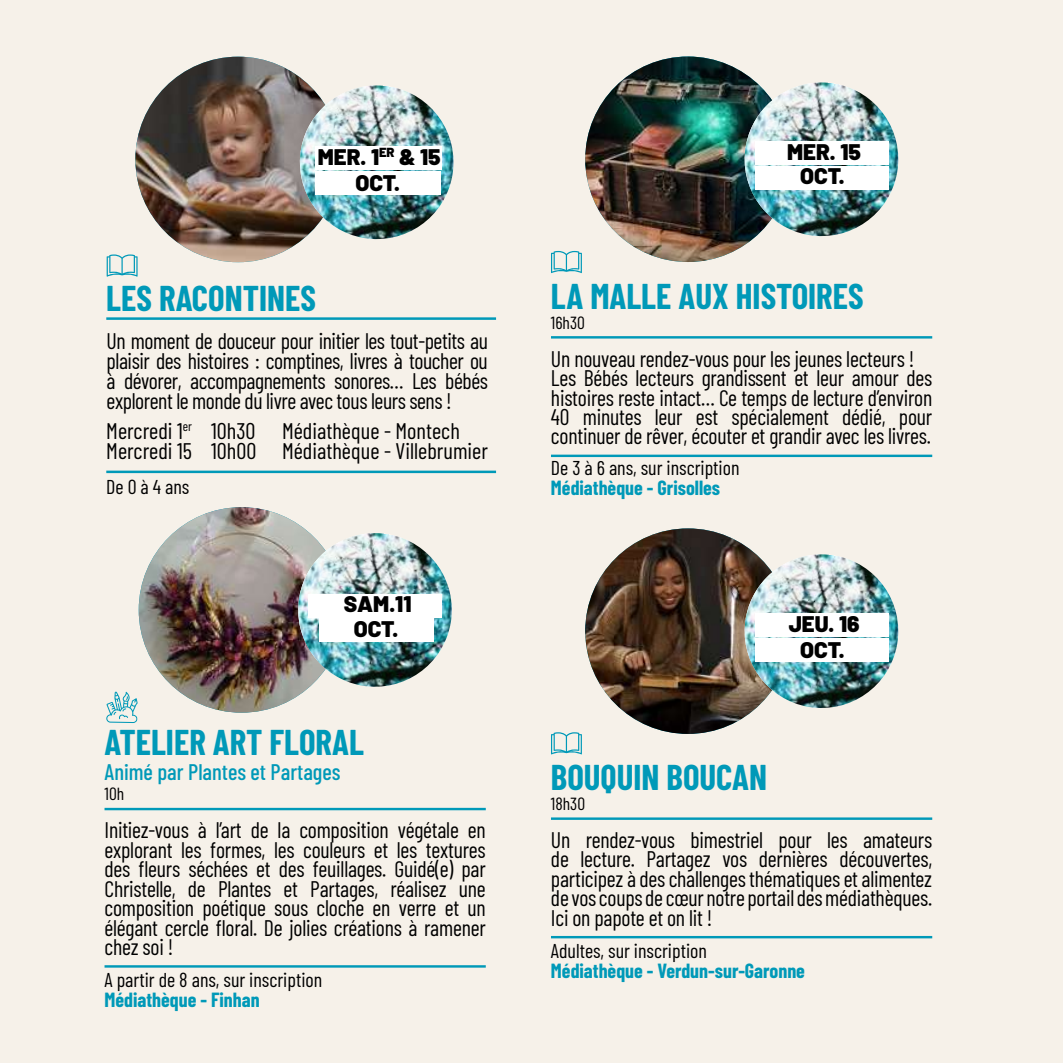
<style>
.page{position:relative;width:1063px;height:1063px;background:#f6f1e9}
.page>*{position:absolute;margin:0;border:0;box-sizing:border-box;transform-origin:0 0}
.t1{font:700 35px "Barlow Condensed";color:#0099b8}
.t2{font:22.5px/19.5px "Barlow Condensed";letter-spacing:-.01em;color:#000}
.t3{font:900 22.5px/24.5px "Barlow";color:#000;text-align:center}
.t4{font:500 22.5px "Barlow Condensed";color:#0099b8}
.t5{font:20px "Barlow Condensed";color:#000}
.t6{font:700 20px "Barlow Condensed";color:#0099b8}
.t7{font:17.5px "Barlow Condensed";color:#000}
</style>
<div class="page">
<svg style="left:107px;top:254px;width:31px;height:23px"></svg>
<svg style="left:551px;top:251px;width:31px;height:22px"></svg>
<svg style="left:551px;top:732px;width:31px;height:22px"></svg>
<img style="left:135px;top:57px;width:206px;height:205px;border-radius:103px">
<hr style="left:106px;top:317px;width:390px;height:3px;background:#0099b8">
<hr style="left:106px;top:471px;width:390px;height:2px;background:#0099b8">
<img style="left:139px;top:507px;width:205px;height:206px;border-radius:103px">
<img style="left:585px;top:57px;width:206px;height:205px;border-radius:103px">
<img style="left:585px;top:528px;width:206px;height:206px;border-radius:103px">
<hr style="left:105px;top:965px;width:381px;height:3px;background:#0099b8">
<hr style="left:105px;top:808px;width:381px;height:2px;background:#0099b8">
<hr style="left:551px;top:455px;width:381px;height:2px;background:#0099b8">
<hr style="left:551px;top:336px;width:381px;height:3px;background:#0099b8">
<hr style="left:551px;top:936px;width:381px;height:2px;background:#0099b8">
<hr style="left:551px;top:817px;width:381px;height:3px;background:#0099b8">
<svg style="left:106px;top:692px;width:32px;height:31px"></svg>
<svg style="left:292px;top:527px;width:166px;height:6px"></svg>
<img style="left:292px;top:533px;width:166px;height:160px">
<div style="left:308px;top:594px;width:134px;height:23px;background:#fff"></div>
<div style="left:319px;top:619px;width:114px;height:23px;background:#fff"></div>
<svg style="left:738px;top:76px;width:166px;height:6px"></svg>
<img style="left:738px;top:82px;width:166px;height:160px">
<div style="left:755px;top:141px;width:134px;height:24px;background:#fff"></div>
<div style="left:755px;top:166px;width:134px;height:24px;background:#fff"></div>
<svg style="left:738px;top:548px;width:166px;height:6px"></svg>
<img style="left:738px;top:554px;width:166px;height:160px">
<div style="left:755px;top:613px;width:134px;height:24px;background:#fff"></div>
<div style="left:755px;top:638px;width:134px;height:23px;background:#fff"></div>
<svg style="left:294px;top:79px;width:166px;height:6px"></svg>
<img style="left:294px;top:85px;width:166px;height:160px">
<div style="left:315px;top:146px;width:126px;height:24px;background:#fff"></div>
<div style="left:315px;top:171px;width:126px;height:23px;background:#fff"></div>
<p class="t3" style="left:318px;top:142px;width:124px;line-height:26.2px">MER. 1<sup>ER</sup> &amp; 15<br>OCT.</p>
<h1 class="t1" style="left:106px;top:273px;width:211px">LES RACONTINES</h1>
<p class="t2" style="left:107px;top:329px;width:383px;text-align:justify">Un moment de douceur pour initier les tout-petits au plaisir des histoires : comptines, livres à toucher ou à dévorer, accompagnements sonores… Les bébés explorent le monde du livre avec tous leurs sens !</p>
<p class="t2" style="left:106px;top:419px;width:87px">Mercredi 1<sup>er<br></sup>Mercredi 15</p>
<p class="t5" style="left:106px;top:473px;width:85px">De 0 à 4 ans</p>
<p class="t2" style="left:211px;top:419px;width:47px">10h30<br>10h00</p>
<p class="t2" style="left:282px;top:419px;width:207px">Médiathèque - Montech<br>Médiathèque - Villebrumier</p>
<p class="t3" style="left:344px;top:590px;width:69px">SAM.11<br>OCT.</p>
<h1 class="t1" style="left:105px;top:718px;width:261px">ATELIER ART FLORAL</h1>
<p class="t4" style="left:105px;top:756px;width:237px">Animé par Plantes et Partages</p>
<p class="t7" style="left:105px;top:782px;width:21px">10h</p>
<p class="t2" style="left:105px;top:819px;width:383px;text-align:justify">Initiez-vous à l’art de la composition végétale en explorant les formes, les couleurs et les textures des fleurs séchées et des feuillages. Guidé(e) par Christelle, de Plantes et Partages, réalisez une composition poétique sous cloche en verre et un élégant cercle floral. De jolies créations à ramener chez soi !</p>
<p class="t5" style="left:105px;top:966px;width:219px">A partir de 8 ans, sur inscription</p>
<p class="t6" style="left:105px;top:986px;width:157px">Médiathèque - Finhan</p>
<p class="t3" style="left:787px;top:138px;width:75px">MER. 15<br>OCT.</p>
<h1 class="t1" style="left:551px;top:271px;width:314px">LA MALLE AUX HISTOIRES</h1>
<p class="t7" style="left:551px;top:310px;width:35px">16h30</p>
<p class="t2" style="left:551px;top:347px;width:383px">Un nouveau rendez-vous pour les jeunes lecteurs !<br>Les Bébés lecteurs grandissent et leur amour des histoires reste intact… Ce temps de lecture d’environ 40 minutes leur est spécialement dédié, pour continuer de rêver, écouter et grandir avec les livres.</p>
<p class="t5" style="left:551px;top:453px;width:190px">De 3 à 6 ans, sur inscription</p>
<p class="t6" style="left:551px;top:473px;width:171px">Médiathèque - Grisolles</p>
<p class="t3" style="left:789px;top:609px;width:72px;line-height:26.2px">JEU. 16<br>OCT.</p>
<h1 class="t1" style="left:551px;top:752px;width:218px">BOUQUIN BOUCAN</h1>
<p class="t7" style="left:551px;top:791px;width:36px">18h30</p>
<p class="t2" style="left:551px;top:829px;width:383px;text-align:justify">Un rendez-vous bimestriel pour les amateurs de lecture. Partagez vos dernières découvertes, participez à des challenges thématiques et alimentez de vos coups de cœur notre portail des médiathèques.<br>Ici on papote et on lit !</p>
<p class="t5" style="left:551px;top:936px;width:158px">Adultes, sur inscription</p>
<p class="t6" style="left:551px;top:957px;width:256px">Médiathèque - Verdun-sur-Garonne</p>
</div>
